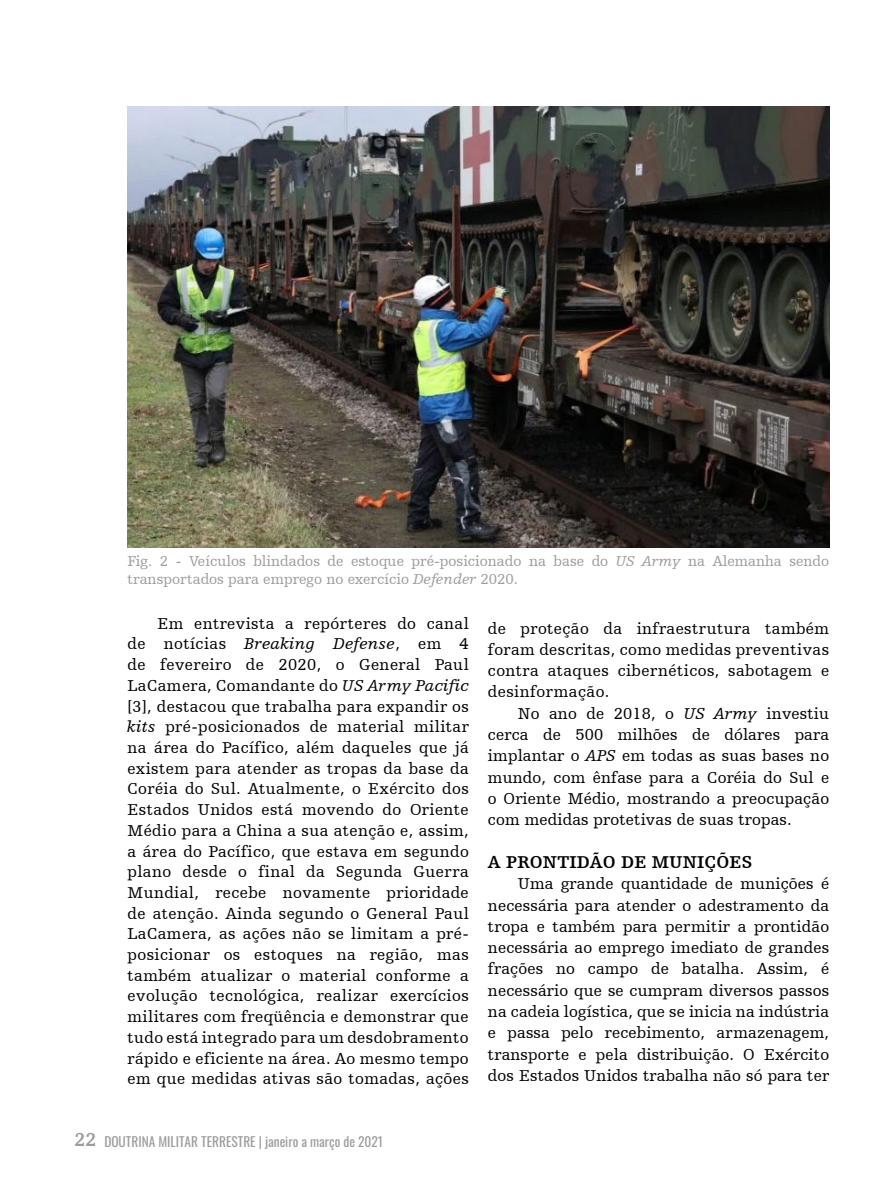
<style>
.page{position:relative;width:893px;height:1191px;background:#fff}
.page>*{position:absolute;margin:0;border:0;box-sizing:border-box;transform-origin:0 0}
.t1{font:700 18px "Humanist Slabserif 712 BT";letter-spacing:.01em;color:#000}
.t2{font:16.5px/20.7px "Humanist Slabserif 712 BT";letter-spacing:.02em;color:#000;text-align:justify}
.t3{font:15px/18px "Humanist Slabserif 712 BT";color:#9d9d9c}
.t4{font:13.35px "Oswald";color:#9d9d9c}
.s1{font-style:italic}
.s2{font-family:"Humanist Slabserif 712 BT";font-weight:700;font-size:19.5px}
</style>
<div class="page">
<img style="left:128px;top:106px;width:701px;height:441px">
<p class="t3" style="left:128px;top:552px;width:703px">Fig. 2 - Veículos blindados de estoque pré-posicionado na base do <span class="s1">US Army</span> na Alemanha sendo transportados para emprego no exercício <span class="s1">Defender</span> 2020.</p>
<p class="t2" style="left:488px;top:617px;width:343px;line-height:21.3px">de proteção da infraestrutura também foram descritas, como medidas preventivas contra ataques cibernéticos, sabotagem e desinformação.</p>
<p class="t2" style="left:488px;top:702px;width:343px;line-height:21.3px;text-indent:30px">No ano de 2018, o <span class="s1">US Army</span> investiu cerca de 500 milhões de dólares para implantar o <span class="s1">APS</span> em todas as suas bases no mundo, com ênfase para a Coréia do Sul e o Oriente Médio, mostrando a preocupação com medidas protetivas de suas tropas.</p>
<p class="t1" style="left:488px;top:851px;width:266px">A PRONTIDÃO DE MUNIÇÕES</p>
<p class="t2" style="left:488px;top:873px;width:343px;line-height:21.3px;text-indent:30px">Uma grande quantidade de munições é necessária para atender o adestramento da tropa e também para permitir a prontidão necessária ao emprego imediato de grandes frações no campo de batalha. Assim, é necessário que se cumpram diversos passos na cadeia logística, que se inicia na indústria e passa pelo recebimento, armazenagem, transporte e pela distribuição. O Exército dos Estados Unidos trabalha não só para ter</p>
<p class="t2" style="left:128px;top:612px;width:343px;text-indent:30px">Em entrevista a repórteres do canal de notícias <span class="s1">Breaking Defense</span>, em 4 de fevereiro de 2020, o General Paul LaCamera, Comandante do <span class="s1">US Army Pacific </span>[3], destacou que trabalha para expandir os <span class="s1">kits</span> pré-posicionados de material militar na área do Pacífico, além daqueles que já existem para atender as tropas da base da Coréia do Sul. Atualmente, o Exército dos Estados Unidos está movendo do Oriente Médio para a China a sua atenção e, assim, a área do Pacífico, que estava em segundo plano desde o final da Segunda Guerra Mundial, recebe novamente prioridade de atenção. Ainda segundo o General Paul LaCamera, as ações não se limitam a pré&shy;posicionar os estoques na região, mas também atualizar o material conforme a evolução tecnológica, realizar exercícios militares com freqüência e demonstrar que tudo está integrado para um desdobramento rápido e eficiente na área. Ao mesmo tempo em que medidas ativas são tomadas, ações</p>
<p class="t4" style="left:74px;top:1129px;width:310px"><span class="s2">22</span> DOUTRINA MILITAR TERRESTRE | janeiro a março de 2021</p>
</div>
